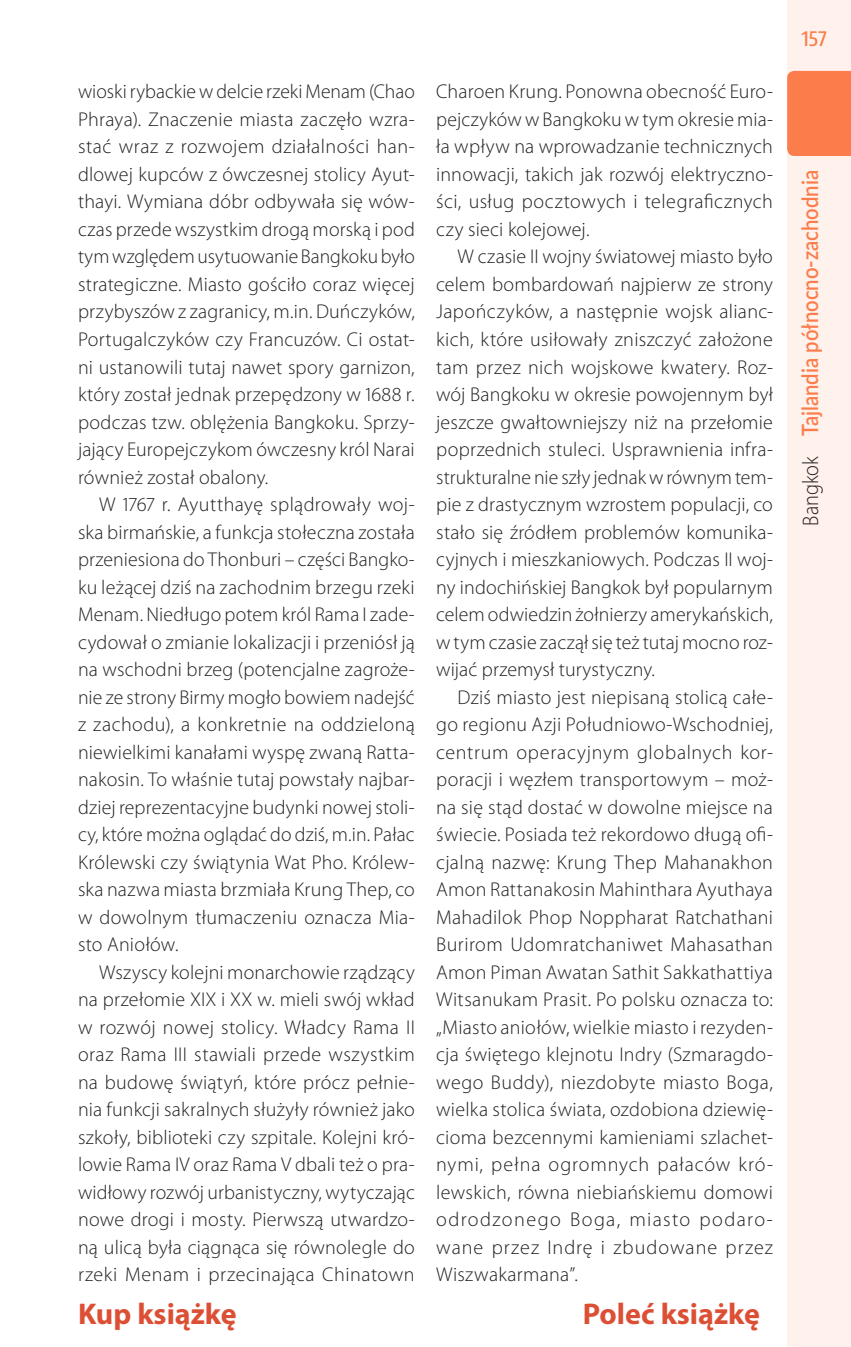
<style>
.page{position:relative;width:851px;height:1347px;background:#fff}
.page>*{position:absolute;margin:0;border:0;box-sizing:border-box;transform-origin:0 0}
.t1{font:700 30px "Myriad Pro";color:#dc4f34}
.t2{font:600 22.5px "Lato";color:#fb7d4c;scale:.9 1}
.t3{font:300 20px/27.5px "Myriad Pro";letter-spacing:.015em;color:#231f20;text-align:justify}
.t4{font:500 20px "Encode Sans Condensed";color:#fb7d4c}
.s1{font-family:"Myriad Pro";font-weight:300;color:#231f20}
</style>
<div class="page">
<div style="left:787px;top:0;width:63px;height:1346px;background:#fff1ec"></div>
<div style="left:787px;top:71px;width:63px;height:85px;background:#fb7d4c"></div>
<p class="t3" style="left:78px;top:78px;width:338px">wioski rybackie w delcie rzeki Menam (Chao Phraya). Znaczenie miasta zaczęło wzra&shy;stać wraz z rozwojem działalności han&shy;dlowej kupców z ówczesnej stolicy Ayut&shy;thayi. Wymiana dóbr odbywała się wów&shy;czas przede wszystkim drogą morską i pod tym względem usytuowanie Bangkoku było strategiczne. Miasto gościło coraz więcej przybyszów z zagranicy, m.in. Duńczyków, Portugalczyków czy Francuzów. Ci ostat&shy;ni ustanowili tutaj nawet spory garnizon, który został jednak przepędzony w 1688 r. podczas tzw. oblężenia Bangkoku. Sprzy&shy;jający Europejczykom ówczesny król Narai również został obalony.</p>
<p class="t3" style="left:78px;top:490px;width:338px;text-indent:21px">W 1767 r. Ayutthayę splądrowały woj&shy;ska birmańskie, a funkcja stołeczna została przeniesiona do Thonburi – części Bangko&shy;ku leżącej dziś na zachodnim brzegu rzeki Menam. Niedługo potem król Rama I zade&shy;cydował o zmianie lokalizacji i przeniósł ją na wschodni brzeg (potencjalne zagroże&shy;nie ze strony Birmy mogło bowiem nadejść z zachodu), a konkretnie na oddzieloną niewielkimi kanałami wyspę zwaną Ratta&shy;nakosin. To właśnie tutaj powstały najbar&shy;dziej reprezentacyjne budynki nowej stoli&shy;cy, które można oglądać do dziś, m.in. Pałac Królewski czy świątynia Wat Pho. Królew&shy;ska nazwa miasta brzmiała Krung Thep, co w dowolnym tłumaczeniu oznacza Mia&shy;sto Aniołów.</p>
<p class="t3" style="left:78px;top:958px;width:338px;text-indent:21px">Wszyscy kolejni monarchowie rządzący na przełomie XIX i XX w. mieli swój wkład w rozwój nowej stolicy. Władcy Rama II oraz Rama III stawiali przede wszystkim na budowę świątyń, które prócz pełnie&shy;nia funkcji sakralnych służyły również jako szkoły, biblioteki czy szpitale. Kolejni kró&shy;lowie Rama IV oraz Rama V dbali też o pra&shy;widłowy rozwój urbanistyczny, wytyczając nowe drogi i mosty. Pierwszą utwardzo&shy;ną ulicą była ciągnąca się równolegle do rzeki Menam i przecinająca Chinatown</p>
<p class="t3" style="left:436px;top:78px;width:338px">Charoen Krung. Ponowna obecność Euro&shy;pejczyków w Bangkoku w tym okresie mia&shy;ła wpływ na wprowadzanie technicznych innowacji, takich jak rozwój elektryczno&shy;ści, usług pocztowych i telegraficznych czy sieci kolejowej.</p>
<p class="t3" style="left:436px;top:243px;width:338px;text-indent:21px">W czasie II wojny światowej miasto było celem bombardowań najpierw ze strony Japończyków, a następnie wojsk alianc&shy;kich, które usiłowały zniszczyć założone tam przez nich wojskowe kwatery. Roz&shy;wój Bangkoku w okresie powojennym był jeszcze gwałtowniejszy niż na przełomie poprzednich stuleci. Usprawnienia infra&shy;strukturalne nie szły jednak w równym tem&shy;pie z drastycznym wzrostem populacji, co stało się źródłem problemów komunika&shy;cyjnych i mieszkaniowych. Podczas II woj&shy;ny indochińskiej Bangkok był popularnym celem odwiedzin żołnierzy amerykańskich, w tym czasie zaczął się też tutaj mocno roz&shy;wijać przemysł turystyczny.</p>
<p class="t3" style="left:436px;top:683px;width:338px;text-indent:21px">Dziś miasto jest niepisaną stolicą całe&shy;go regionu Azji Południowo-Wschodniej, centrum operacyjnym globalnych kor&shy;poracji i węzłem transportowym – moż&shy;na się stąd dostać w dowolne miejsce na świecie. Posiada też rekordowo długą ofi&shy;cjalną nazwę: Krung Thep Mahanakhon Amon Rattanakosin Mahinthara Ayuthaya Mahadilok Phop Noppharat Ratchathani Burirom Udomratchaniwet Mahasathan Amon Piman Awatan Sathit Sakkathattiya Witsanukam Prasit. Po polsku oznacza to: „Miasto aniołów, wielkie miasto i rezyden&shy;cja świętego klejnotu Indry (Szmaragdo&shy;wego Buddy), niezdobyte miasto Boga, wielka stolica świata, ozdobiona dziewię&shy;cioma bezcennymi kamieniami szlachet&shy;nymi, pełna ogromnych pałaców kró&shy;lewskich, równa niebiańskiemu domowi odrodzonego Boga, miasto podaro&shy;wane przez Indrę i zbudowane przez Wiszwakarmana”.</p>
<h1 class="t1" style="left:78px;top:1294px;width:160px">Kup książkę</h1>
<h1 class="t1" style="left:583px;top:1294px;width:178px">Poleć książkę</h1>
<p class="t4" style="left:801px;top:26px;width:27px">157</p>
<p class="t2" style="left:793px;top:525px;width:396px;rotate:-90deg"><span class="s1">Bangkok</span> Tajlandia północno-zachodnia</p>
</div>
